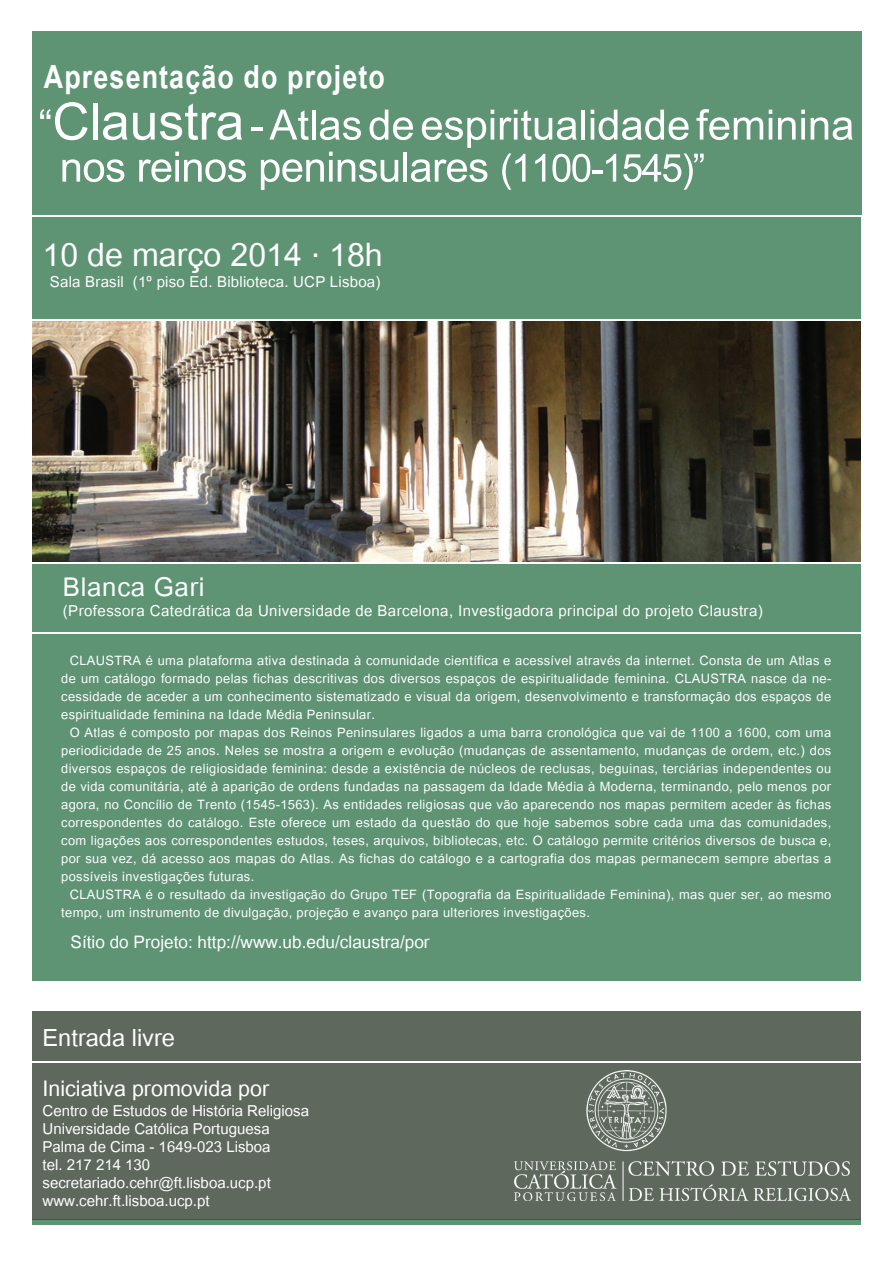
<style>
.page{position:relative;width:893px;height:1263px;background:#fff}
.page>*{position:absolute;margin:0;border:0;box-sizing:border-box;transform-origin:0 0}
.t1{font:58.5px/42px "Utsaah";color:#fff}
.t2{font:45px "Utsaah";color:#fff}
.t3{font:700 44.7px "Utsaah";letter-spacing:.03em;color:#fff;scale:.84 1}
.t4{font:36px "Utsaah";letter-spacing:.02em;color:#fff}
.t5{font:33px "Utsaah";color:#fff}
.t6{font:30px "Utsaah";color:#fff}
.t7{font:24px "Utsaah";color:#fff}
.t8{font:21px/18px "Utsaah";color:#fff}
.t9{font:21px "Utsaah";letter-spacing:.02em;color:#fff}
.t10{font:18px "Utsaah";letter-spacing:.02em;color:#fff}
.s1{font-size:72px}
.s2{font-size:54px}
</style>
<div class="page">
<div style="left:32px;top:32px;width:829px;height:183px;background:#5e9373"></div>
<div style="left:32px;top:564px;width:829px;height:67px;background:#5e9373"></div>
<div style="left:32px;top:1063px;width:829px;height:157px;background:#5e685d"></div>
<div style="left:32px;top:217px;width:829px;height:102px;background:#5e9373"></div>
<img style="left:514px;top:1071px;width:336px;height:129px">
<div style="left:32px;top:1011px;width:829px;height:50px;background:#5e685d"></div>
<div style="left:32px;top:1220px;width:829px;height:5px;background:#5e9373"></div>
<img style="left:32px;top:322px;width:829px;height:239px">
<div style="left:32px;top:634px;width:829px;height:346px;background:#5e9373"></div>
<h3 class="t3" style="left:44px;top:54px;width:407px">Apresentação do projeto</h3>
<h1 class="t1" style="left:60px;top:108px;width:796px;text-indent:-21px">“<span class="s1">Claustra</span> - Atlas de espiritualidade feminina nos reinos peninsulares <span class="s2">(1100-1545)”</span></h1>
<h2 class="t2" style="left:43px;top:233px;width:342px">10 de março 2014 . 18h</h2>
<p class="t8" style="left:50px;top:274px;width:332px">Sala Brasil (1º piso Ed. Biblioteca. UCP Lisboa)</p>
<h3 class="t4" style="left:63px;top:570px;width:143px">Blanca Gari</h3>
<p class="t9" style="left:63px;top:600px;width:701px">(Professora Catedrática da Universidade de Barcelona, Investigadora principal do projeto Claustra)</p>
<p class="t10" style="left:70px;top:652px;width:763px">CLAUSTRA é uma plataforma ativa destinada à comunidade científica e acessível através da internet. Consta de um Atlas e</p>
<p class="t10" style="left:61px;top:670px;width:772px">de um catálogo formado pelas fichas descritivas dos diversos espaços de espiritualidade feminina. CLAUSTRA nasce da ne-</p>
<p class="t10" style="left:61px;top:688px;width:771px">cessidade de aceder a um conhecimento sistematizado e visual da origem, desenvolvimento e transformação dos espaços de</p>
<p class="t10" style="left:61px;top:706px;width:315px">espiritualidade feminina na Idade Média Peninsular.</p>
<p class="t10" style="left:70px;top:724px;width:763px">O Atlas é composto por mapas dos Reinos Peninsulares ligados a uma barra cronológica que vai de 1100 a 1600, com uma</p>
<p class="t10" style="left:61px;top:742px;width:772px">periodicidade de 25 anos. Neles se mostra a origem e evolução (mudanças de assentamento, mudanças de ordem, etc.) dos</p>
<p class="t10" style="left:61px;top:760px;width:771px">diversos espaços de religiosidade feminina: desde a existência de núcleos de reclusas, beguinas, terciárias independentes ou</p>
<p class="t10" style="left:61px;top:778px;width:771px">de vida comunitária, até à aparição de ordens fundadas na passagem da Idade Média à Moderna, terminando, pelo menos por</p>
<p class="t10" style="left:61px;top:796px;width:772px">agora, no Concílio de Trento (1545-1563). As entidades religiosas que vão aparecendo nos mapas permitem aceder às fichas</p>
<p class="t10" style="left:61px;top:814px;width:772px">correspondentes do catálogo. Este oferece um estado da questão do que hoje sabemos sobre cada uma das comunidades,</p>
<p class="t10" style="left:61px;top:832px;width:772px">com ligações aos correspondentes estudos, teses, arquivos, bibliotecas, etc. O catálogo permite critérios diversos de busca e,</p>
<p class="t10" style="left:61px;top:850px;width:772px">por sua vez, dá acesso aos mapas do Atlas. As fichas do catálogo e a cartografia dos mapas permanecem sempre abertas a</p>
<p class="t10" style="left:61px;top:868px;width:195px">possíveis investigações futuras.</p>
<p class="t10" style="left:70px;top:886px;width:763px">CLAUSTRA é o resultado da investigação do Grupo TEF (Topografia da Espiritualidade Feminina), mas quer ser, ao mesmo</p>
<p class="t10" style="left:61px;top:904px;width:530px">tempo, um instrumento de divulgação, projeção e avanço para ulteriores investigações.</p>
<h3 class="t7" style="left:71px;top:930px;width:361px">Sítio do Projeto: http://www.ub.edu/claustra/por</h3>
<h3 class="t5" style="left:43px;top:1021px;width:134px">Entrada livre</h3>
<h3 class="t6" style="left:43px;top:1074px;width:228px">Iniciativa promovida por</h3>
<p class="t8" style="left:43px;top:1103px;width:268px">Centro de Estudos de História Religiosa<br>Universidade Católica Portuguesa<br>Palma de Cima - 1649-023 Lisboa<br>tel. 217 214 130 secretariado.cehr@ft.lisboa.ucp.pt www.cehr.ft.lisboa.ucp.pt</p>
</div>
